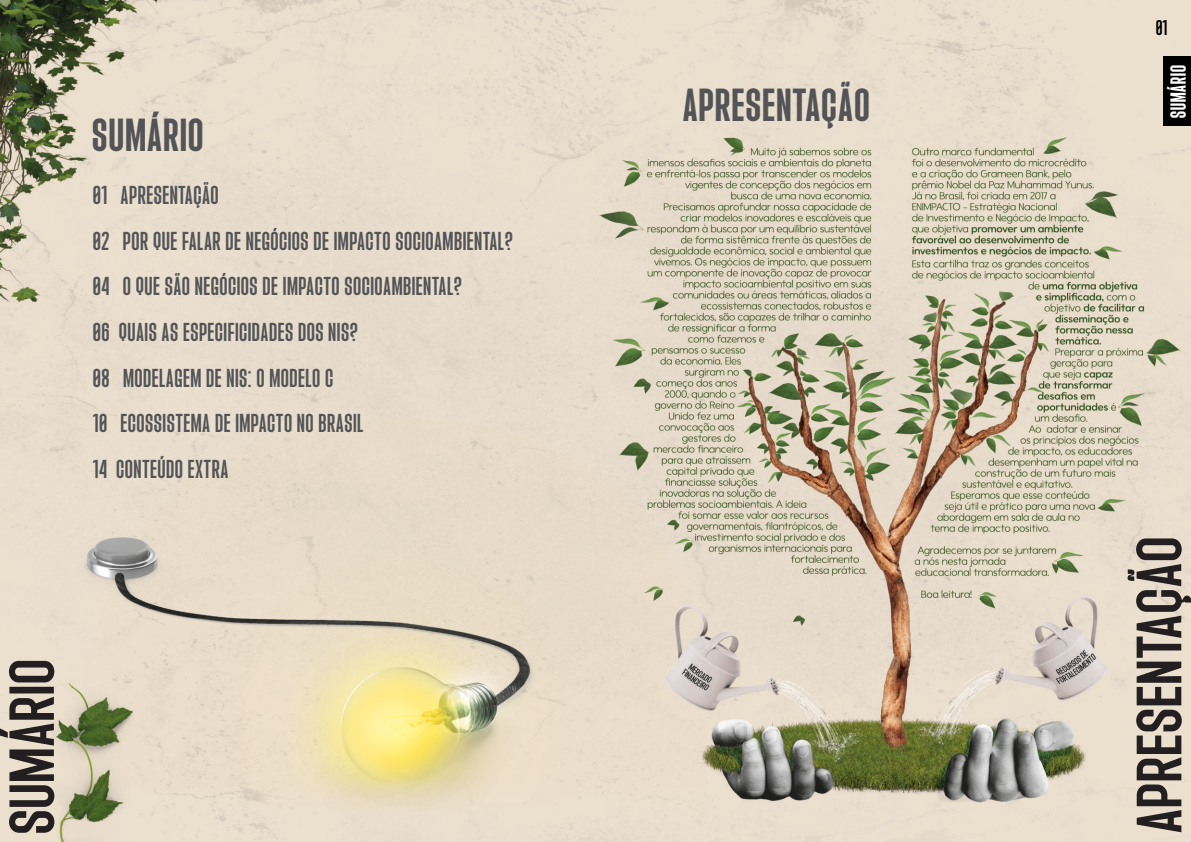
<style>
.page{position:relative;width:1191px;height:842px;background:#fff}
.page>*{position:absolute;margin:0;border:0;box-sizing:border-box;transform-origin:0 0}
.t1{font:900 expanded 55.8px "Agharti";letter-spacing:.05em;color:#231f20}
.t2{font:900 expanded 55.5px "Agharti";letter-spacing:.05em;color:#231f20}
.t3{font:900 40.7px "Agharti";letter-spacing:.05em;color:#525457}
.t4{font:700 22.8px/45.5px "Agharti";letter-spacing:.05em;color:#525457}
.t5{font:900 19.2px "Agharti";letter-spacing:.05em;color:#fff}
.t6{font:700 18.7px "Agharti";color:#000001}
</style>
<div class="page">
<img style="left:0;top:0;width:1191px;height:842px">
<div style="left:1162px;top:57px;width:29px;height:69px;background:#000001"></div>
<h3 class="t3" style="left:93px;top:114px;width:112px">SUMÁRIO</h3>
<p class="t4" style="left:93px;top:173px;width:421px">01 APRESENTAÇÃO<br>02 POR QUE FALAR DE NEGÓCIOS DE IMPACTO SOCIOAMBIENTAL?<br>04 O QUE SÃO NEGÓCIOS DE IMPACTO SOCIOAMBIENTAL?<br>06 QUAIS AS ESPECIFICIDADES DOS NIS?<br>08 MODELAGEM DE NIS: O MODELO C<br>10 ECOSSISTEMA DE IMPACTO NO BRASIL<br>14 CONTEÚDO EXTRA</p>
<h2 class="t2" style="left:4px;top:833px;width:175px;rotate:-90deg">SUMÁRIO</h2>
<h3 class="t3" style="left:683px;top:84px;width:188px">APRESENTAÇÃO</h3>
<p class="t6" style="left:1156px;top:18px;width:13px">01</p>
<p class="t5" style="left:1168px;top:117px;width:54px;rotate:-90deg">SUMÁRIO</p>
<h1 class="t1" style="left:1131px;top:832px;width:296px;rotate:-90deg">APRESENTAÇÃO</h1>
</div>
